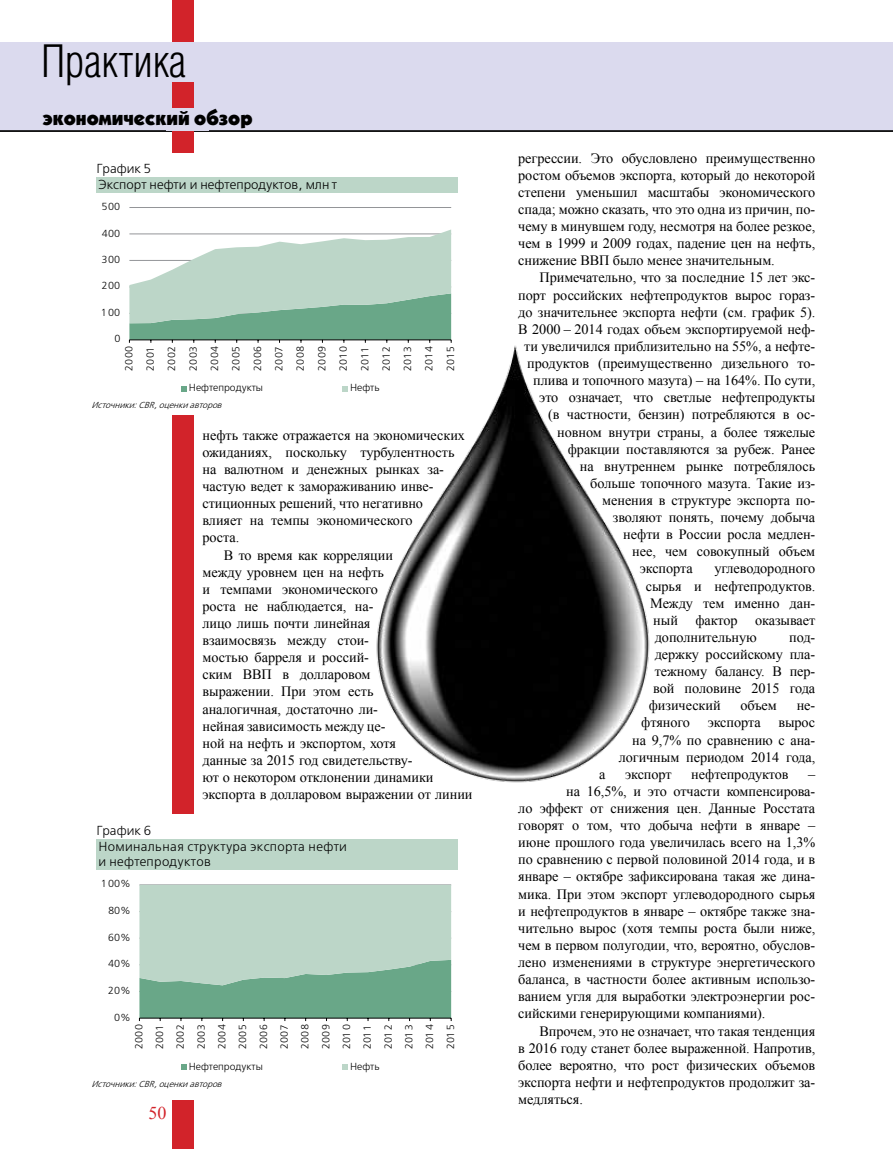
<style>
.page{position:relative;width:893px;height:1149px;background:#fff}
.page>*{position:absolute;margin:0;border:0;box-sizing:border-box;transform-origin:0 0}
.t1{font:43.5px "AG Letterica Cond L";color:#000}
.t2{font:900 19.5px "Kabel C";color:#000}
.t3{font:18px "Times New Roman";color:#d2232a}
.t4{font:14.25px/17.1px "Times New Roman";letter-spacing:-.005em;color:#000;text-align:justify}
.t5{font:700 13.05px/15.8px "Free Set C";letter-spacing:.02em;color:#000}
.t6{font:700 13.05px "Free Set C";color:#000}
.t7{font:13.05px "Free Set C";color:#000}
.t8{font:10.2px/21.5px "Free Set C";letter-spacing:.01em;color:#000}
.t9{font:italic 8.7px "Free Set C";color:#000}
</style>
<div class="page">
<div style="left:0;top:43px;width:893px;height:88px;background:#dbdaee"></div>
<hr style="left:0;top:130px;width:893px;height:2px;background:#000">
<div style="left:172px;top:0;width:21px;height:1148px;background:#d2232a"></div>
<div style="left:166px;top:43px;width:34px;height:39px;background:#dbdaee"></div>
<div style="left:43px;top:153px;width:463px;height:261px;background:#fff"></div>
<div style="left:96px;top:177px;width:362px;height:16px;background:#bcd6c8"></div>
<hr style="left:129px;top:207px;width:322px;height:1px;background:#939598">
<svg style="left:129px;top:229px;width:323px;height:114px"></svg>
<svg style="left:181px;top:386px;width:6px;height:5px"></svg>
<svg style="left:342px;top:386px;width:6px;height:5px"></svg>
<img style="left:369px;top:337px;width:281px;height:446px">
<div style="left:166px;top:108px;width:42px;height:22px;background:#dbdaee"></div>
<div style="left:43px;top:814px;width:463px;height:285px;background:#fff"></div>
<div style="left:96px;top:838px;width:362px;height:16px;background:#bcd6c8"></div>
<div style="left:96px;top:854px;width:362px;height:16px;background:#bcd6c8"></div>
<svg style="left:139px;top:884px;width:313px;height:136px;background:#a1c6b3"></svg>
<svg style="left:181px;top:1064px;width:6px;height:5px"></svg>
<svg style="left:342px;top:1064px;width:6px;height:5px"></svg>
<h1 class="t1" style="left:41px;top:36px;width:146px">Практика</h1>
<h2 class="t2" style="left:43px;top:107px;width:212px">экономический обзор</h2>
<p class="t7" style="left:96px;top:162px;width:56px">График 5</p>
<p class="t6" style="left:99px;top:177px;width:240px">Экспорт нефти и нефтепродуктов, млн т</p>
<p class="t8" style="left:102px;top:196px;width:20px">500</p>
<p class="t8" style="left:102px;top:223px;width:20px">400</p>
<p class="t8" style="left:102px;top:249px;width:20px">300</p>
<p class="t8" style="left:102px;top:275px;width:20px">200</p>
<p class="t8" style="left:102px;top:302px;width:20px">100</p>
<p class="t8" style="left:114px;top:328px;width:8px">0</p>
<p class="t8" style="left:119px;top:370px;width:26px;rotate:-90deg">2000<br>2001<br>2002<br>2003<br>2004<br>2005<br>2006<br>2007<br>2008<br>2009<br>201 0<br>201 1<br>201 2<br>201 3<br>201 4<br>201 5</p>
<p class="t8" style="left:189px;top:377px;width:76px">Нефтепродукты</p>
<p class="t8" style="left:350px;top:377px;width:31px">Нефть</p>
<p class="t4" style="left:202px;top:426px;width:264px">нефть также отражается на экономических</p>
<p class="t4" style="left:202px;top:443px;width:253px">ожиданиях, поскольку турбулентность</p>
<p class="t4" style="left:202px;top:460px;width:243px">на валютном и денежных рынках за-</p>
<p class="t4" style="left:202px;top:477px;width:233px">частую ведет к замораживанию инве-</p>
<p class="t4" style="left:202px;top:494px;width:222px">стиционных решений, что негативно</p>
<p class="t4" style="left:203px;top:511px;width:212px">влияет на темпы экономического</p>
<p class="t4" style="left:203px;top:528px;width:38px">роста.</p>
<p class="t4" style="left:224px;top:545px;width:171px">В то время как корреляции</p>
<p class="t4" style="left:203px;top:563px;width:183px">между уровнем цен на нефть</p>
<p class="t4" style="left:203px;top:580px;width:177px">и темпами экономического</p>
<p class="t4" style="left:203px;top:597px;width:173px">роста не наблюдается, на-</p>
<p class="t4" style="left:203px;top:614px;width:169px">лицо лишь почти линейная</p>
<p class="t4" style="left:203px;top:631px;width:168px">взаимосвязь между стои-</p>
<p class="t4" style="left:203px;top:648px;width:168px">мостью барреля и россий-</p>
<p class="t4" style="left:203px;top:665px;width:170px">ским ВВП в долларовом</p>
<p class="t4" style="left:203px;top:682px;width:173px">выражении. При этом есть</p>
<p class="t4" style="left:203px;top:699px;width:177px">аналогичная, достаточно ли-</p>
<p class="t4" style="left:203px;top:716px;width:185px">нейная зависимость между це-</p>
<p class="t4" style="left:203px;top:734px;width:195px">ной на нефть и экспортом, хотя</p>
<p class="t4" style="left:203px;top:751px;width:212px">данные за 2015 год свидетельству-</p>
<p class="t4" style="left:203px;top:768px;width:232px">ют о некотором отклонении динамики</p>
<p class="t4" style="left:203px;top:785px;width:271px">экспорта в долларовом выражении от линии</p>
<p class="t9" style="left:91px;top:400px;width:135px">Источники:CBR,оценкиавторов</p>
<p class="t7" style="left:96px;top:823px;width:56px">График 6</p>
<p class="t5" style="left:99px;top:838px;width:250px">Номинальная структура экспорта нефти и нефтепродуктов</p>
<p class="t8" style="left:102px;top:873px;width:30px">1 00%</p>
<p class="t8" style="left:108px;top:900px;width:24px">80%</p>
<p class="t8" style="left:108px;top:926px;width:24px">60%</p>
<p class="t8" style="left:108px;top:953px;width:24px">40%</p>
<p class="t8" style="left:108px;top:979px;width:24px">20%</p>
<p class="t8" style="left:114px;top:1006px;width:18px">0%</p>
<p class="t8" style="left:129px;top:1048px;width:26px;line-height:20.7px;rotate:-90deg">2000<br>2001<br>2002<br>2003<br>2004<br>2005<br>2006<br>2007<br>2008<br>2009<br>201 0<br>201 1<br>201 2<br>201 3<br>201 4<br>201 5</p>
<p class="t8" style="left:189px;top:1055px;width:76px">Нефтепродукты</p>
<p class="t8" style="left:350px;top:1055px;width:31px">Нефть</p>
<p class="t9" style="left:91px;top:1078px;width:135px">Источники:CBR,оценкиавторов</p>
<p class="t3" style="left:148px;top:1100px;width:19px">50</p>
<p class="t4" style="left:518px;top:149px;width:299px">регрессии. Это обусловлено преимущественно ростом объемов экспорта, который до некоторой степени уменьшил масштабы экономического спада; можно сказать, что это одна из причин, по&shy;чему в минувшем году, несмотря на более резкое, чем в 1999 и 2009 годах, падение цен на нефть, снижение ВВП было менее значительным.</p>
<p class="t4" style="left:539px;top:269px;width:277px">Примечательно, что за последние 15 лет экс-</p>
<p class="t4" style="left:518px;top:286px;width:298px">порт российских нефтепродуктов вырос гораз-</p>
<p class="t4" style="left:518px;top:303px;width:299px">до значительнее экспорта нефти (см. график 5).</p>
<p class="t4" style="left:518px;top:320px;width:299px">В 2000 – 2014 годах объем экспортируемой неф-</p>
<p class="t4" style="left:524px;top:337px;width:292px">ти увеличился приблизительно на 55%, а нефте-</p>
<p class="t4" style="left:527px;top:354px;width:290px">продуктов (преимущественно дизельного то-</p>
<p class="t4" style="left:533px;top:371px;width:284px">плива и топочного мазута) – на 164%. По сути,</p>
<p class="t4" style="left:539px;top:388px;width:278px">это означает, что светлые нефтепродукты</p>
<p class="t4" style="left:548px;top:406px;width:269px">(в частности, бензин) потребляются в ос-</p>
<p class="t4" style="left:557px;top:423px;width:260px">новном внутри страны, а более тяжелые</p>
<p class="t4" style="left:568px;top:440px;width:249px">фракции поставляются за рубеж. Ранее</p>
<p class="t4" style="left:580px;top:457px;width:237px">на внутреннем рынке потреблялось</p>
<p class="t4" style="left:590px;top:474px;width:227px">больше топочного мазута. Такие из-</p>
<p class="t4" style="left:602px;top:491px;width:215px">менения в структуре экспорта по-</p>
<p class="t4" style="left:613px;top:508px;width:204px">зволяют понять, почему добыча</p>
<p class="t4" style="left:623px;top:525px;width:194px">нефти в России росла медлен-</p>
<p class="t4" style="left:632px;top:542px;width:184px">нее, чем совокупный объем</p>
<p class="t4" style="left:640px;top:559px;width:54px">экспорта</p>
<p class="t4" style="left:714px;top:559px;width:102px">углеводородного</p>
<p class="t4" style="left:646px;top:577px;width:171px">сырья и нефтепродуктов.</p>
<p class="t4" style="left:650px;top:594px;width:167px">Между тем именно дан-</p>
<p class="t4" style="left:653px;top:611px;width:164px">ный фактор оказывает</p>
<p class="t4" style="left:655px;top:628px;width:103px">дополнительную</p>
<p class="t4" style="left:789px;top:628px;width:28px">под-</p>
<p class="t4" style="left:655px;top:645px;width:162px">держку российскому пла-</p>
<p class="t4" style="left:655px;top:662px;width:162px">тежному балансу. В пер-</p>
<p class="t4" style="left:653px;top:679px;width:163px">вой половине 2015 года</p>
<p class="t4" style="left:649px;top:696px;width:73px">физический</p>
<p class="t4" style="left:740px;top:696px;width:38px">объем</p>
<p class="t4" style="left:619px;top:696px;width:198px;text-align:right">не-<br>фтяного экспорта вырос<br>на 9,7% по сравнению с ана&shy;логичным периодом 2014 года,</p>
<p class="t4" style="left:599px;top:765px;width:8px">а</p>
<p class="t4" style="left:625px;top:765px;width:48px">экспорт</p>
<p class="t4" style="left:691px;top:765px;width:99px">нефтепродуктов</p>
<p class="t4" style="left:808px;top:765px;width:9px">–</p>
<p class="t4" style="left:566px;top:782px;width:251px">на 16,5%, и это отчасти компенсирова-</p>
<p class="t4" style="left:518px;top:799px;width:298px">ло эффект от снижения цен. Данные Росстата</p>
<p class="t4" style="left:518px;top:816px;width:298px">говорят о том, что добыча нефти в январе –</p>
<p class="t4" style="left:518px;top:833px;width:298px">июне прошлого года увеличилась всего на 1,3%</p>
<p class="t4" style="left:518px;top:850px;width:298px">по сравнению с первой половиной 2014 года, и в</p>
<p class="t4" style="left:518px;top:867px;width:299px">январе – октябре зафиксирована такая же дина-</p>
<p class="t4" style="left:518px;top:884px;width:299px">мика. При этом экспорт углеводородного сырья</p>
<p class="t4" style="left:518px;top:901px;width:299px">и нефтепродуктов в январе – октябре также зна-</p>
<p class="t4" style="left:518px;top:919px;width:299px">чительно вырос (хотя темпы роста были ниже,</p>
<p class="t4" style="left:518px;top:936px;width:298px">чем в первом полугодии, что, вероятно, обуслов-</p>
<p class="t4" style="left:518px;top:953px;width:299px">лено изменениями в структуре энергетического</p>
<p class="t4" style="left:518px;top:970px;width:299px">баланса, в частности более активным использо-</p>
<p class="t4" style="left:518px;top:987px;width:299px">ванием угля для выработки электроэнергии рос-</p>
<p class="t4" style="left:518px;top:1004px;width:249px">сийскими генерирующими компаниями).</p>
<p class="t4" style="left:539px;top:1021px;width:277px">Впрочем, это не означает, что такая тенденция</p>
<p class="t4" style="left:518px;top:1038px;width:299px">в 2016 году станет более выраженной. Напротив,</p>
<p class="t4" style="left:518px;top:1055px;width:299px">более вероятно, что рост физических объемов</p>
<p class="t4" style="left:518px;top:1072px;width:299px">экспорта нефти и нефтепродуктов продолжит за-</p>
<p class="t4" style="left:518px;top:1090px;width:66px">медляться.</p>
</div>
